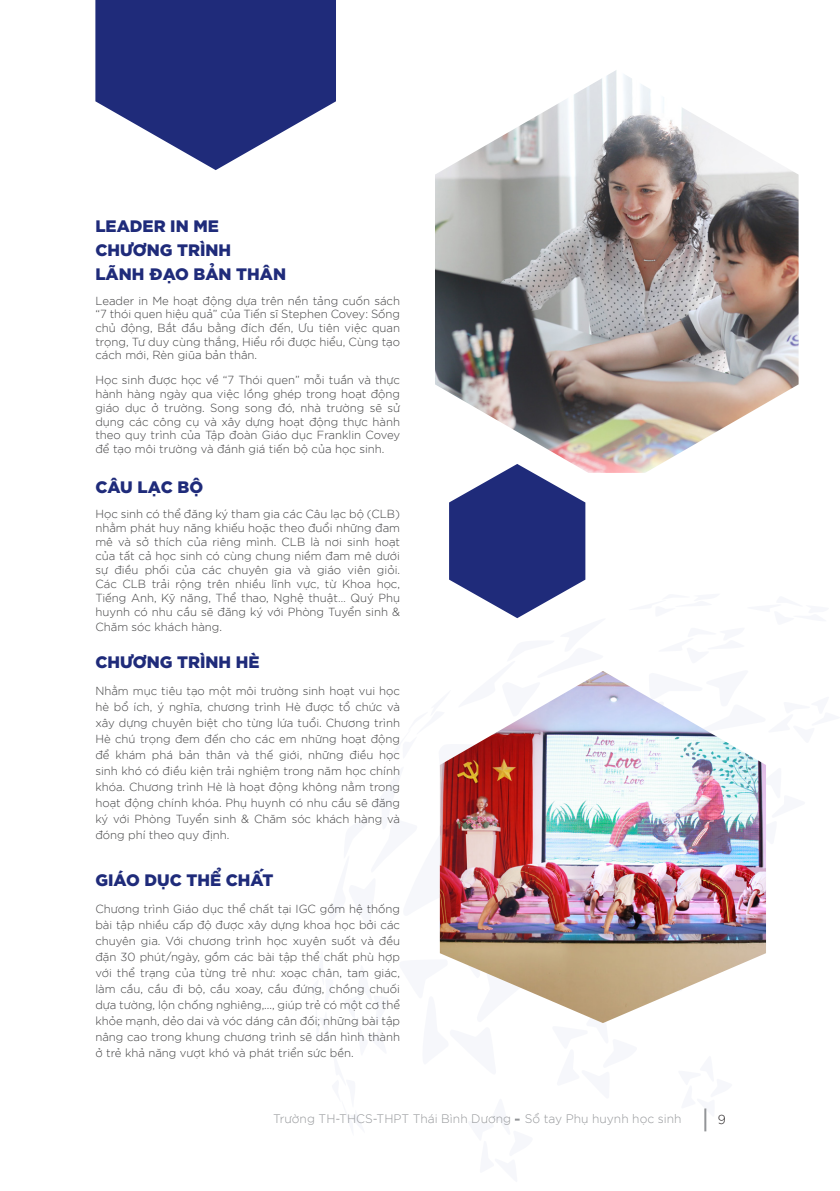
<style>
.page{position:relative;width:840px;height:1191px;background:#fff}
.page>*{position:absolute;margin:0;border:0;box-sizing:border-box;transform-origin:0 0}
.Paragraph_Style_1{font:900 16.6px "SVN Gotham";color:#1f2b7a}
.body_text{font:900 16.6px "SVN Gotham";color:#1f2b7a}
.t1{font:300 12.6px "SVN Gotham";color:#231f20}
.t2{font:300 12px "SVN Gotham";color:#939598}
.body_text-2{font:300 11.4px/16px "SVN Gotham";color:#3e3e3f;text-align:justify}
</style>
<div class="page">
<svg style="left:449px;top:473px;width:317px;height:659px"></svg>
<img style="left:435px;top:70px;width:363px;height:403px">
<svg style="left:95px;top:0;width:241px;height:170px;fill:#1f2b7a"></svg>
<img style="left:439px;top:671px;width:326px;height:352px">
<p class="Paragraph_Style_1" style="left:95px;top:212px;width:125px">LEADER IN ME</p>
<p class="Paragraph_Style_1" style="left:95px;top:236px;width:137px">CHƯƠNG TRÌNH</p>
<p class="Paragraph_Style_1" style="left:95px;top:260px;width:192px">LÃNH ĐẠO BẢN THÂN</p>
<p class="body_text-2" style="left:95px;top:293px;width:306px;line-height:13.6px">Leader in Me hoạt động dựa trên nền tảng cuốn sách “7 thói quen hiệu quả” của Tiến sĩ Stephen Covey: Sống chủ động, Bắt đầu bằng đích đến, Ưu tiên việc quan trọng, Tư duy cùng thắng, Hiểu rồi được hiểu, Cùng tạo cách mới, Rèn giũa bản thân.</p>
<p class="body_text-2" style="left:95px;top:373px;width:306px;line-height:13.6px">Học sinh được học về “7 Thói quen” mỗi tuần và thực hành hàng ngày qua việc lồng ghép trong hoạt động giáo dục ở trường. Song song đó, nhà trường sẽ sử dụng các công cụ và xây dựng hoạt động thực hành theo quy trình của Tập đoàn Giáo dục Franklin Covey để tạo môi trường và đánh giá tiến bộ của học sinh.</p>
<p class="Paragraph_Style_1" style="left:95px;top:473px;width:109px">CÂU LẠC BỘ</p>
<p class="body_text-2" style="left:95px;top:506px;width:306px;line-height:14px">Học sinh có thể đăng ký tham gia các Câu lạc bộ (CLB) nhằm phát huy năng khiếu hoặc theo đuổi những đam mê và sở thích của riêng mình. CLB là nơi sinh hoạt của tất cả học sinh có cùng chung niềm đam mê dưới sự điều phối của các chuyên gia và giáo viên giỏi.<br>Các CLB trải rộng trên nhiều lĩnh vực, từ Khoa học, Tiếng Anh, Kỹ năng, Thể thao, Nghệ thuật… Quý Phụ huynh có nhu cầu sẽ đăng ký với Phòng Tuyển sinh &amp;</p>
<p class="body_text-2" style="left:95px;top:618px;width:128px">Chăm sóc khách hàng.</p>
<p class="Paragraph_Style_1" style="left:95px;top:648px;width:165px">CHƯƠNG TRÌNH HÈ</p>
<p class="body_text-2" style="left:95px;top:682px;width:306px">Nhằm mục tiêu tạo một môi trường sinh hoạt vui học hè bổ ích, ý nghĩa, chương trình Hè được tổ chức và xây dựng chuyên biệt cho từng lứa tuổi. Chương trình Hè chú trọng đem đến cho các em những hoạt động để khám phá bản thân và thế giới, những điều học sinh khó có điều kiện trải nghiệm trong năm học chính khóa. Chương trình Hè là hoạt động không nằm trong hoạt động chính khóa. Phụ huynh có nhu cầu sẽ đăng ký với Phòng Tuyển sinh &amp; Chăm sóc khách hàng và đóng phí theo quy định.</p>
<p class="body_text" style="left:95px;top:866px;width:179px">GIÁO DỤC THỂ CHẤT</p>
<p class="body_text-2" style="left:95px;top:900px;width:306px">Chương trình Giáo dục thể chất tại IGC gồm hệ thống bài tập nhiều cấp độ được xây dựng khoa học bởi các chuyên gia. Với chương trình học xuyên suốt và đều đặn 30 phút/ngày, gồm các bài tập thể chất phù hợp với thể trạng của từng trẻ như: xoạc chân, tam giác, làm cầu, cầu đi bộ, cầu xoay, cầu đứng, chồng chuối dựa tường, lộn chống nghiêng,..., giúp trẻ có một cơ thể khỏe mạnh, dẻo dai và vóc dáng cân đối; những bài tập nâng cao trong khung chương trình sẽ dần hình thành ở trẻ khả năng vượt khó và phát triển sức bền.</p>
<p class="t2" style="left:273px;top:1110px;width:409px">Trường TH-THCS-THPT Thái Bình Dương Sổ tay Phụ huynh học sinh</p>
<p class="t1" style="left:717px;top:1110px;width:10px">9</p>
</div>
